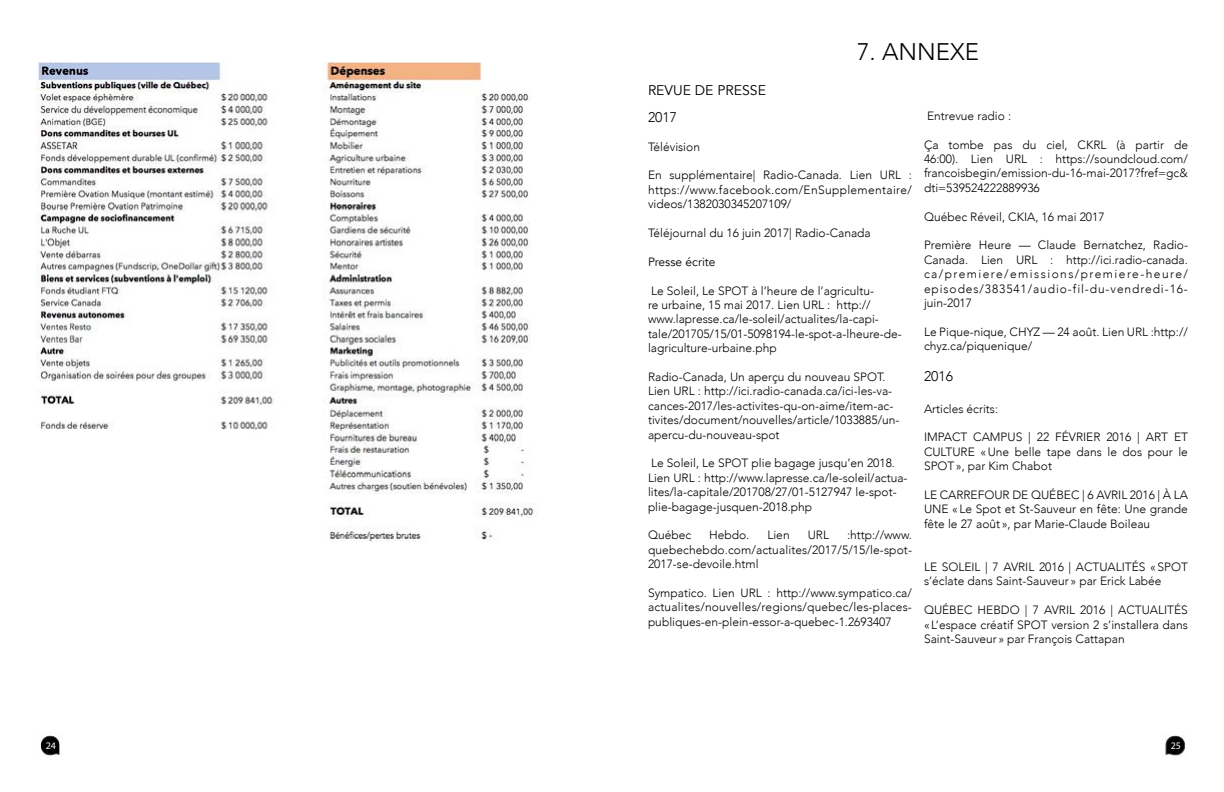
<style>
.page{position:relative;width:1224px;height:792px;background:#fff}
.page>*{position:absolute;margin:0;border:0;box-sizing:border-box;transform-origin:0 0}
.t1{font:300 24px "Avenir";color:#000}
.t2{font:14px "Avenir";color:#000}
.t3{font:300 14px "Avenir";color:#000}
.t4{font:300 12px/14.4px "Avenir";color:#000;text-align:justify}
.t5{font:12px "Avenir";color:#000}
.t6{font:10px "Myriad Pro";color:#fff}
</style>
<div class="page">
<img style="left:1162px;top:734px;width:24px;height:22px">
<img style="left:40px;top:734px;width:23px;height:23px">
<img style="left:36px;top:63px;width:499px;height:479px">
<h1 class="t1" style="left:857px;top:38px;width:123px">7. ANNEXE</h1>
<p class="t2" style="left:648px;top:82px;width:120px">REVUE DE PRESSE</p>
<p class="t3" style="left:648px;top:109px;width:31px">2017</p>
<p class="t4" style="left:648px;top:139px;width:54px">Télévision</p>
<p class="t4" style="left:648px;top:168px;width:266px">En supplémentaire| Radio-Canada. Lien URL : https://www.facebook.com/EnSupplementaire/ videos/1382030345207109/</p>
<p class="t4" style="left:648px;top:226px;width:224px">Téléjournal du 16 juin 2017| Radio-Canada</p>
<p class="t5" style="left:648px;top:254px;width:69px">Presse écrite</p>
<p class="t4" style="left:648px;top:283px;width:255px;text-align:left">Le Soleil, Le SPOT à l’heure de l’agricultu-<br>re urbaine, 15 mai 2017. Lien URL : http:// www.lapresse.ca/le-soleil/actualites/la-capi&shy;tale/201705/15/01-5098194-le-spot-a-lheure-de&shy;lagriculture-urbaine.php</p>
<p class="t4" style="left:648px;top:370px;width:253px;text-align:left">Radio-Canada, Un aperçu du nouveau SPOT.<br>Lien URL : http://ici.radio-canada.ca/ici-les-va&shy;cances-2017/les-activites-qu-on-aime/item-ac&shy;tivites/document/nouvelles/article/1033885/un&shy;apercu-du-nouveau-spot</p>
<p class="t4" style="left:648px;top:456px;width:261px;text-align:left">Le Soleil, Le SPOT plie bagage jusqu’en 2018.<br>Lien URL : http://www.lapresse.ca/le-soleil/actua&shy;lites/la-capitale/201708/27/01-5127947 le-spot&shy;plie-bagage-jusquen-2018.php</p>
<p class="t4" style="left:648px;top:528px;width:45px">Québec</p>
<p class="t4" style="left:709px;top:528px;width:42px">Hebdo.</p>
<p class="t4" style="left:767px;top:528px;width:24px">Lien</p>
<p class="t4" style="left:808px;top:528px;width:23px">URL</p>
<p class="t4" style="left:648px;top:528px;width:266px;text-indent:199px">:http://www. quebechebdo.com/actualites/2017/5/15/le-spot-2017-se-devoile.html</p>
<p class="t4" style="left:648px;top:586px;width:265px">Sympatico. Lien URL : http://www.sympatico.ca/ actualites/nouvelles/regions/quebec/les-places&shy;publiques-en-plein-essor-a-quebec-1.2693407</p>
<p class="t4" style="left:927px;top:108px;width:86px">Entrevue radio :</p>
<p class="t4" style="left:924px;top:137px;width:266px">Ça tombe pas du ciel, CKRL (à partir de 46:00). Lien URL : https://soundcloud.com/ francoisbegin/emission-du-16-mai-2017?fref=gc&amp; dti=539524222889936</p>
<p class="t4" style="left:924px;top:209px;width:182px">Québec Réveil, CKIA, 16 mai 2017</p>
<p class="t4" style="left:924px;top:238px;width:266px">Première Heure — Claude Bernatchez, Radio-Canada. Lien URL : http://ici.radio-canada. ca/premiere/emissions/premiere-heure/ episodes/383541/audio-fil-du-vendredi-16- juin-2017</p>
<p class="t4" style="left:924px;top:324px;width:265px">Le Pique-nique, CHYZ — 24 août. Lien URL :http:// chyz.ca/piquenique/</p>
<p class="t3" style="left:924px;top:368px;width:31px">2016</p>
<p class="t4" style="left:924px;top:401px;width:76px">Articles écrits:</p>
<p class="t4" style="left:924px;top:430px;width:266px">IMPACT CAMPUS | 22 FÉVRIER 2016 | ART ET CULTURE «Une belle tape dans le dos pour le SPOT», par Kim Chabot</p>
<p class="t4" style="left:924px;top:488px;width:266px">LE CARREFOUR DE QUÉBEC | 6 AVRIL 2016 | À LA UNE «Le Spot et St-Sauveur en fête: Une grande fête le 27 août », par Marie-Claude Boileau</p>
<p class="t4" style="left:924px;top:560px;width:265px">LE SOLEIL | 7 AVRIL 2016 | ACTUALITÉS «SPOT s’éclate dans Saint-Sauveur » par Erick Labée</p>
<p class="t4" style="left:924px;top:603px;width:266px">QUÉBEC HEBDO | 7 AVRIL 2016 | ACTUALITÉS « L’espace créatif SPOT version 2 s’installera dans Saint-Sauveur » par François Cattapan</p>
<p class="t6" style="left:46px;top:740px;width:12px">24</p>
<p class="t6" style="left:1171px;top:740px;width:12px">25</p>
</div>
